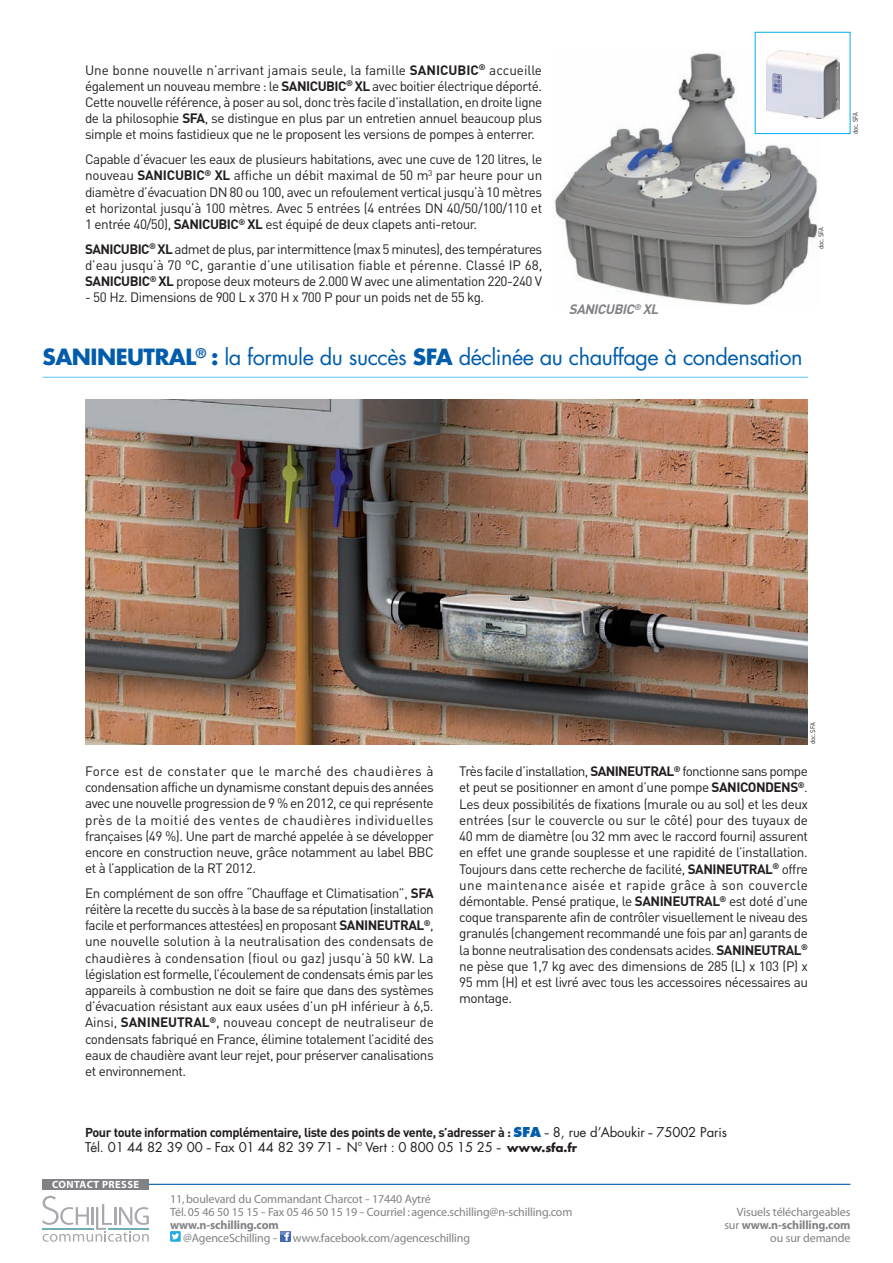
<style>
.page{position:relative;width:893px;height:1263px;background:#fff}
.page>*{position:absolute;margin:0;border:0;box-sizing:border-box;transform-origin:0 0}
.t1{font:21.75px "Futura";letter-spacing:-.025em;color:#015dab}
.t2{font:13.5px/16.2px "DIN";letter-spacing:-.035em;color:#231f20;text-align:justify}
.t3{font:italic 700 13.5px "DIN";color:#808285}
.t4{font:13.2px "Futura";letter-spacing:-.01em;color:#231f20}
.t5{font:700 12.75px "DIN";letter-spacing:-.035em;color:#231f20}
.t6{font:12px/12.8px "Myriad";letter-spacing:-.01em;color:#808285;text-align:right}
.t7{font:700 12px "Myriad";letter-spacing:-.01em;color:#808285}
.t8{font:700 10.5px "Myriad";letter-spacing:.04em;color:#fff}
.t9{font:6.75px "DIN";letter-spacing:-.035em;color:#231f20;scale:.9 1}
.s1{font-weight:700}
.s2{font-family:"Futura T";font-weight:800;font-size:15px;color:#015dab}
.s3{font-family:"Futura";font-weight:400;font-size:13.2px}
.s4{font-family:"Futura T";font-weight:700}
</style>
<div class="page">
<img style="left:553px;top:51px;width:266px;height:254px">
<hr style="left:43px;top:1184px;width:807px;height:1px;background:#015dab">
<svg style="left:43px;top:1196px;width:106px;height:46px"></svg>
<div style="left:43px;top:1179px;width:106px;height:10px;background:#808285"></div>
<div style="left:170px;top:1231px;width:11px;height:11px;background:#24aae1"></div>
<svg style="left:172px;top:1233px;width:7px;height:6px"></svg>
<svg style="left:280px;top:1231px;width:11px;height:11px"></svg>
<hr style="left:43px;top:377px;width:765px;height:1px;background:#6bcff6">
<img style="left:85px;top:400px;width:723px;height:344px">
<div style="left:755px;top:33px;width:95px;height:100px;background:#fff"></div>
<img style="left:766px;top:51px;width:74px;height:68px">
<div style="left:755px;top:32px;width:95px;height:102px;border:1px solid #00aeef"></div>
<p class="t2" style="left:85px;top:62px;width:459px">Une bonne nouvelle n’arrivant jamais seule, la famille <span class="s1">SANICUBIC</span><sup>®</sup> accueille également un nouveau membre : le <span class="s1">SANICUBIC</span><sup>®</sup> <span class="s1">XL</span> avec boitier électrique déporté.<br>Cette nouvelle référence, à poser au sol, donc très facile d’installation, en droite ligne de la philosophie <span class="s1">SFA</span>, se distingue en plus par un entretien annuel beaucoup plus simple et moins fastidieux que ne le proposent les versions de pompes à enterrer.</p>
<p class="t2" style="left:85px;top:151px;width:459px">Capable d’évacuer les eaux de plusieurs habitations, avec une cuve de 120 litres, le nouveau <span class="s1">SANICUBIC</span><sup>®</sup> <span class="s1">XL</span> affiche un débit maximal de 50 m<sup>3</sup> par heure pour un diamètre d’évacuation DN 80 ou 100, avec un refoulement vertical jusqu’à 10 mètres et horizontal jusqu’à 100 mètres. Avec 5 entrées (4 entrées DN 40/50/100/110 et 1 entrée 40/50), <span class="s1">SANICUBIC</span><sup>®</sup> <span class="s1">XL</span> est équipé de deux clapets anti-retour.</p>
<p class="t2" style="left:85px;top:241px;width:459px"><span class="s1">SANICUBIC</span><sup>®</sup> <span class="s1">XL</span> admet de plus, par intermittence (max 5 minutes), des températures d’eau jusqu’à 70 °C, garantie d’une utilisation fiable et pérenne. Classé IP 68, <span class="s1">SANICUBIC</span><sup>®</sup> <span class="s1">XL</span> propose deux moteurs de 2.000 W avec une alimentation 220-240 V</p>
<p class="t2" style="left:85px;top:289px;width:401px">- 50 Hz. Dimensions de 900 L x 370 H x 700 P pour un poids net de 55 kg.</p>
<p class="t3" style="left:569px;top:302px;width:94px">SANICUBIC<sup>®</sup> XL</p>
<h1 class="t1" style="left:43px;top:347px;width:762px"><span class="s1">SANINEUTRAL</span><sup>®</sup> <span class="s1">:</span> la formule du succès <span class="s1">SFA</span> déclinée au chauffage à condensation</h1>
<p class="t9" style="left:817px;top:249px;width:26px;rotate:-90deg">doc. SFA</p>
<p class="t9" style="left:851px;top:134px;width:26px;rotate:-90deg">doc. SFA</p>
<p class="t2" style="left:85px;top:763px;width:350px">Force est de constater que le marché des chaudières à condensation affiche un dynamisme constant depuis des années avec une nouvelle progression de 9 % en 2012, ce qui représente près de la moitié des ventes de chaudières individuelles françaises (49 %). Une part de marché appelée à se développer encore en construction neuve, grâce notamment au label BBC et à l’application de la RT 2012.</p>
<p class="t2" style="left:85px;top:885px;width:350px">En complément de son offre “Chauffage et Climatisation”, <span class="s1">SFA </span>réitère la recette du succès à la base de sa réputation (installation facile et performances attestées) en proposant <span class="s1">SANINEUTRAL</span><sup>®</sup>, une nouvelle solution à la neutralisation des condensats de chaudières à condensation (fioul ou gaz) jusqu’à 50 kW. La législation est formelle, l’écoulement de condensats émis par les appareils à combustion ne doit se faire que dans des systèmes d’évacuation résistant aux eaux usées d’un pH inférieur à 6,5.<br>Ainsi, <span class="s1">SANINEUTRAL</span><sup>®</sup>, nouveau concept de neutraliseur de condensats fabriqué en France, élimine totalement l’acidité des eaux de chaudière avant leur rejet, pour préserver canalisations et environnement.</p>
<p class="t9" style="left:809px;top:744px;width:26px;rotate:-90deg">doc. SFA</p>
<p class="t2" style="left:459px;top:763px;width:350px">Très facile d’installation, <span class="s1">SANINEUTRAL</span><sup>®</sup> fonctionne sans pompe et peut se positionner en amont d’une pompe <span class="s1">SANICONDENS</span><sup>®</sup>.<br>Les deux possibilités de fixations (murale ou au sol) et les deux entrées (sur le couvercle ou sur le côté) pour des tuyaux de 40 mm de diamètre (ou 32 mm avec le raccord fourni) assurent en effet une grande souplesse et une rapidité de l’installation.<br>Toujours dans cette recherche de facilité, <span class="s1">SANINEUTRAL</span><sup>®</sup> offre une maintenance aisée et rapide grâce à son couvercle démontable. Pensé pratique, le <span class="s1">SANINEUTRAL</span><sup>®</sup> est doté d’une coque transparente afin de contrôler visuellement le niveau des granulés (changement recommandé une fois par an) garants de la bonne neutralisation des condensats acides. <span class="s1">SANINEUTRAL</span><sup>® </sup>ne pèse que 1,7 kg avec des dimensions de 285 (L) x 103 (P) x 95 mm (H) et est livré avec tous les accessoires nécessaires au montage.</p>
<p class="t5" style="left:85px;top:1125px;width:643px">Pour toute information complémentaire, liste des points de vente, s’adresser à : <span class="s2">SFA</span> <span class="s3">- 8, rue d’Aboukir - 75002 Paris</span></p>
<p class="t4" style="left:85px;top:1141px;width:494px">Tél. 01 44 82 39 00 - Fax 01 44 82 39 71 - N° Vert : 0 800 05 15 25 - <span class="s4">www.sfa.fr</span></p>
<p class="t8" style="left:52px;top:1180px;width:88px">CONTACT PRESSE</p>
<p class="t6" style="left:170px;top:1194px;width:404px;text-align:left">11, boulevard du Commandant Charcot - 17440 Aytré<br>Tél. 05 46 50 15 15 - Fax 05 46 50 15 19 - Courriel : agence.schilling@n-schilling.com</p>
<p class="t7" style="left:170px;top:1220px;width:110px">www.n-schilling.com</p>
<p class="t6" style="left:183px;top:1232px;width:96px">@AgenceSchilling -</p>
<p class="t6" style="left:293px;top:1232px;width:179px">www.facebook.com/agenceschilling</p>
<p class="t6" style="left:724px;top:1207px;width:128px">Visuels téléchargeables sur <span class="s1">www.n-schilling.com </span>ou sur demande</p>
</div>
